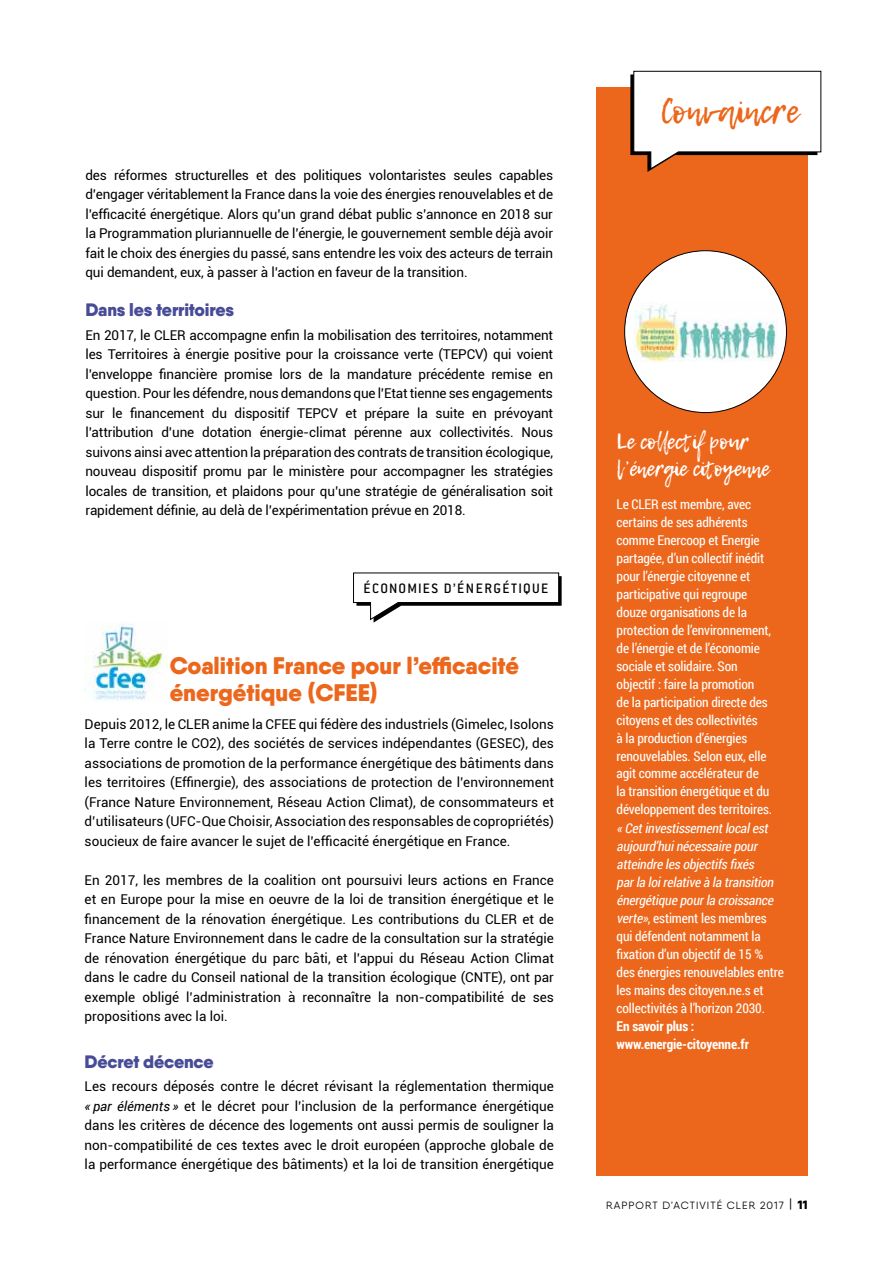
<style>
.page{position:relative;width:893px;height:1263px;background:#fff}
.page>*{position:absolute;margin:0;border:0;box-sizing:border-box;transform-origin:0 0}
.t1{font:33px "Lemon Tuesday";color:#ec671c}
.t2{font:900 24px/27px "Qanelas Soft";color:#ec671c}
.t3{font:21px/27px "Lemon Tuesday";letter-spacing:-.01em;color:#fff}
.t4{font:900 18px "Qanelas Soft";letter-spacing:-.01em;color:#484b96}
.t5{font:500 15px "Conduit ITC";letter-spacing:.085em;color:#000}
.t6{font:13.5px/19.5px "Roboto";color:#000;text-align:justify}
.t7{font:13.5px/18px "Roboto Condensed";letter-spacing:-.01em;color:#fff}
.t8{font:700 13.5px/18px "Roboto Condensed";letter-spacing:-.01em;color:#fff}
.t9{font:10.5px "Qanelas Soft";letter-spacing:.1em;color:#000}
.s1{font-style:italic}
.s2{font-family:"Arial";font-size:12px}
.s3{font-weight:900;font-size:12px}
</style>
<div class="page">
<div style="left:596px;top:87px;width:212px;height:1088px;background:#ec671c"></div>
<svg style="left:353px;top:573px;width:209px;height:50px"></svg>
<svg style="left:630px;top:71px;width:192px;height:101px"></svg>
<div style="left:625px;top:251px;width:161px;height:162px;background:#fff;border-radius:50%"></div>
<img style="left:633px;top:302px;width:144px;height:59px">
<img style="left:85px;top:622px;width:82px;height:78px">
<p class="t6" style="left:85px;top:164px;width:469px">des réformes structurelles et des politiques volontaristes seules capables d’engager véritablement la France dans la voie des énergies renouvelables et de l’efficacité énergétique. Alors qu’un grand débat public s’annonce en 2018 sur la Programmation pluriannuelle de l’énergie, le gouvernement semble déjà avoir fait le choix des énergies du passé, sans entendre les voix des acteurs de terrain qui demandent, eux, à passer à l’action en faveur de la transition.</p>
<h3 class="t4" style="left:85px;top:298px;width:150px">Dans les territoires</h3>
<p class="t6" style="left:85px;top:325px;width:469px">En 2017, le CLER accompagne enfin la mobilisation des territoires, notamment les Territoires à énergie positive pour la croissance verte (TEPCV) qui voient l’enveloppe financière promise lors de la mandature précédente remise en question. Pour les défendre, nous demandons que l’Etat tienne ses engagements sur le financement du dispositif TEPCV et prépare la suite en prévoyant l’attribution d’une dotation énergie-climat pérenne aux collectivités. Nous suivons ainsi avec attention la préparation des contrats de transition écologique, nouveau dispositif promu par le ministère pour accompagner les stratégies locales de transition, et plaidons pour qu’une stratégie de généralisation soit rapidement définie, au delà de l’expérimentation prévue en 2018.</p>
<p class="t5" style="left:363px;top:580px;width:187px">ÉCONOMIES D’ÉNERGÉTIQUE</p>
<h2 class="t2" style="left:170px;top:651px;width:351px">Coalition France pour l’efficacité énergétique (CFEE)</h2>
<p class="t6" style="left:85px;top:713px;width:471px">Depuis 2012, le CLER anime la CFEE qui fédère des industriels (Gimelec, Isolons la Terre contre le CO2), des sociétés de services indépendantes (GESEC), des associations de promotion de la performance énergétique des bâtiments dans les territoires (Effinergie), des associations de protection de l’environnement (France Nature Environnement, Réseau Action Climat), de consommateurs et d’utilisateurs (UFC-Que Choisir, Association des responsables de copropriétés) soucieux de faire avancer le sujet de l’efficacité énergétique en France.</p>
<p class="t6" style="left:85px;top:869px;width:471px">En 2017, les membres de la coalition ont poursuivi leurs actions en France et en Europe pour la mise en oeuvre de la loi de transition énergétique et le financement de la rénovation énergétique. Les contributions du CLER et de France Nature Environnement dans le cadre de la consultation sur la stratégie de rénovation énergétique du parc bâti, et l’appui du Réseau Action Climat dans le cadre du Conseil national de la transition écologique (CNTE), ont par exemple obligé l’administration à reconnaître la non-compatibilité de ses propositions avec la loi.</p>
<h3 class="t4" style="left:85px;top:1050px;width:131px">Décret décence</h3>
<p class="t6" style="left:85px;top:1076px;width:471px">Les recours déposés contre le décret révisant la réglementation thermique <span class="s1">« par éléments »</span> et le décret pour l’inclusion de la performance énergétique dans les critères de décence des logements ont aussi permis de souligner la non-compatibilité de ces textes avec le droit européen (approche globale de la performance énergétique des bâtiments) et la loi de transition énergétique</p>
<h1 class="t1" style="left:660px;top:92px;width:140px">Convaincre</h1>
<h3 class="t3" style="left:617px;top:428px;width:154px">Le collectif pour l’énergie citoyenne</h3>
<p class="t7" style="left:617px;top:494px;width:157px">Le CLER est membre, avec certains de ses adhérents comme Enercoop et Energie partagée, d’un collectif inédit pour l’énergie citoyenne et participative qui regroupe douze organisations de la protection de l’environnement, de l’énergie et de l’économie sociale et solidaire. Son objectif : faire la promotion<br>de la participation directe des citoyens et des collectivités<br>à la production d’énergies renouvelables. Selon eux, elle agit comme accélérateur de<br>la transition énergétique et du développement des territoires.</p>
<p class="t7" style="left:617px;top:818px;width:169px"><span class="s1">«Cetinvestissementlocalest aujourd’huinécessairepour atteindrelesobjectifsfixés parla loirelativeà la transition énergétiquepourla croissance verte»</span>, estiment les membres qui défendent notamment la fixation d’un objectif de 15 % des énergies renouvelables entre les mains des citoyen.ne.s et collectivités à l’horizon 2030.</p>
<p class="t8" style="left:617px;top:1016px;width:134px">En savoir plus : www.energie-citoyenne.fr</p>
<p class="t9" style="left:606px;top:1199px;width:203px">RAPPORT D’ACTIVITÉ CLER 2017 <span class="s2">|</span> <span class="s3">11</span></p>
</div>
